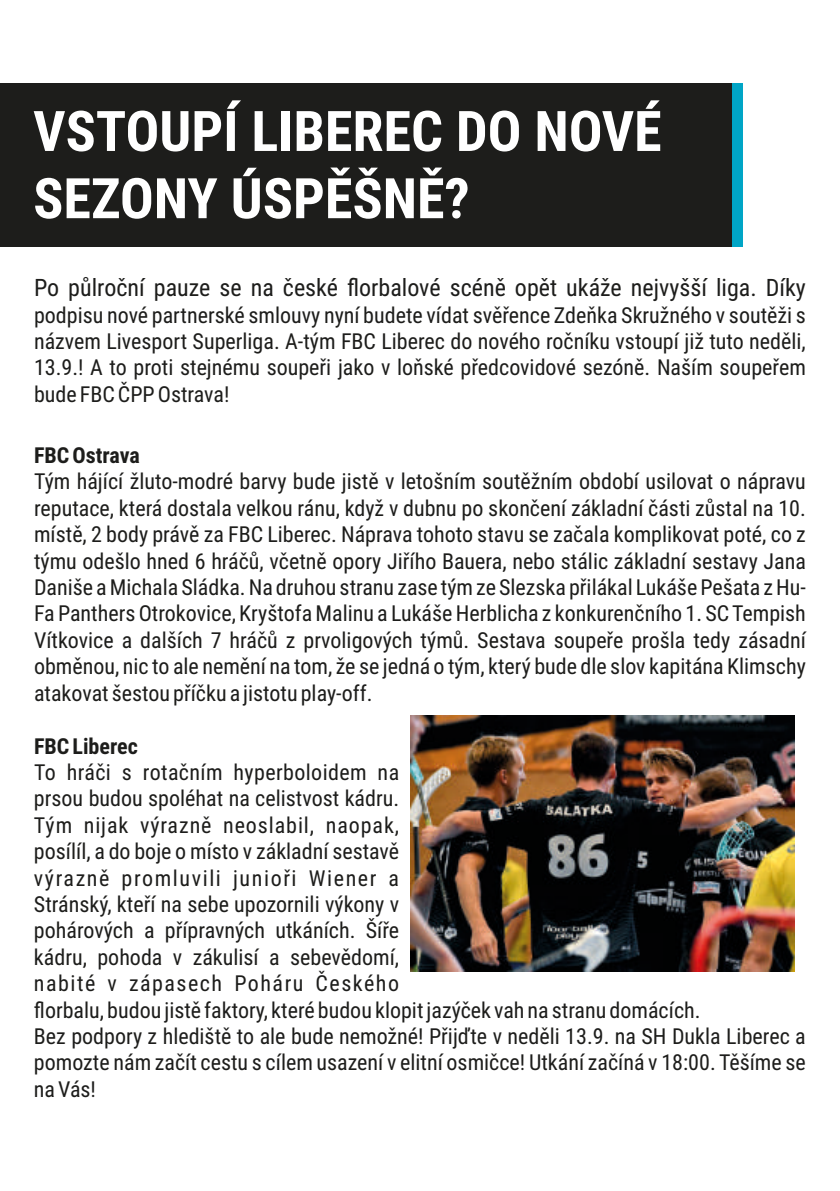
<style>
.page{position:relative;width:840px;height:1191px;background:#fff}
.page>*{position:absolute;margin:0;border:0;box-sizing:border-box;transform-origin:0 0}
.t1{font:700 56px/67.2px "Roboto Condensed";color:#fff}
.t2{font:24px "Roboto Condensed";color:#1d1d1b}
.t3{font:22px/26.4px "Roboto Condensed";color:#1d1d1b;text-align:justify}
.t4{font:700 22px "Roboto Condensed";color:#1d1d1b}
</style>
<div class="page">
<div style="left:0;top:83px;width:734px;height:164px;background:#1d1d1b"></div>
<div style="left:731px;top:83px;width:10px;height:164px;background:#00a5c6"></div>
<img style="left:410px;top:716px;width:384px;height:255px">
<h1 class="t1" style="left:33px;top:103px;width:629px">VSTOUPÍ LIBEREC DO NOVÉ<br>SEZONY ÚSPĚŠNĚ?</h1>
<p class="t2" style="left:34px;top:278px;width:773px">Po půlroční pauze se na české florbalové scéně opět ukáže nejvyšší liga. Díky</p>
<p class="t3" style="left:34px;top:304px;width:773px">podpisu nové partnerské smlouvy nyní budete vídat svěřence Zdeňka Skružného v soutěži s názvem Livesport Superliga. A-tým FBC Liberec do nového ročníku vstoupí již tuto neděli, 13.9.! A to proti stejnému soupeři jako v loňské předcovidové sezóně. Naším soupeřem bude FBC ČPP Ostrava!</p>
<p class="t4" style="left:34px;top:446px;width:107px">FBC Ostrava</p>
<p class="t3" style="left:34px;top:471px;width:773px">Tým hájící žluto-modré barvy bude jistě v letošním soutěžním období usilovat o nápravu reputace, která dostala velkou ránu, když v dubnu po skončení základní části zůstal na 10. místě, 2 body právě za FBC Liberec. Náprava tohoto stavu se začala komplikovat poté, co z týmu odešlo hned 6 hráčů, včetně opory Jiřího Bauera, nebo stálic základní sestavy Jana Daniše a Michala Sládka. Na druhou stranu zase tým ze Slezska přilákal Lukáše Pešata z Hu-Fa Panthers Otrokovice, Kryštofa Malinu a Lukáše Herblicha z konkurenčního 1. SC Tempish Vítkovice a dalších 7 hráčů z prvoligových týmů. Sestava soupeře prošla tedy zásadní obměnou, nic to ale nemění na tom, že se jedná o tým, který bude dle slov kapitána Klimschy atakovat šestou příčku a jistotu play-off.</p>
<p class="t4" style="left:34px;top:737px;width:105px">FBC Liberec</p>
<p class="t3" style="left:34px;top:761px;width:773px;text-align:left">To hráči s rotačním hyperboloidem na<br>prsou budou spoléhat na celistvost kádru.<br>Tým nijak výrazně neoslabil, naopak,<br>posílíl, a do boje o místo v základní sestavě<br>výrazně promluvili junioři Wiener a<br>Stránský, kteří na sebe upozornili výkony v<br>pohárových a přípravných utkáních. Šíře<br>kádru, pohoda v zákulisí a sebevědomí,<br>nabité v zápasech Poháru Českého<br>florbalu, budou jistě faktory, které budou klopit jazýček vah na stranu domácích.<br>Bez podpory z hlediště to ale bude nemožné! Přijďte v neděli 13.9. na SH Dukla Liberec a pomozte nám začít cestu s cílem usazení v elitní osmičce! Utkání začíná v 18:00. Těšíme se na Vás!</p>
</div>
